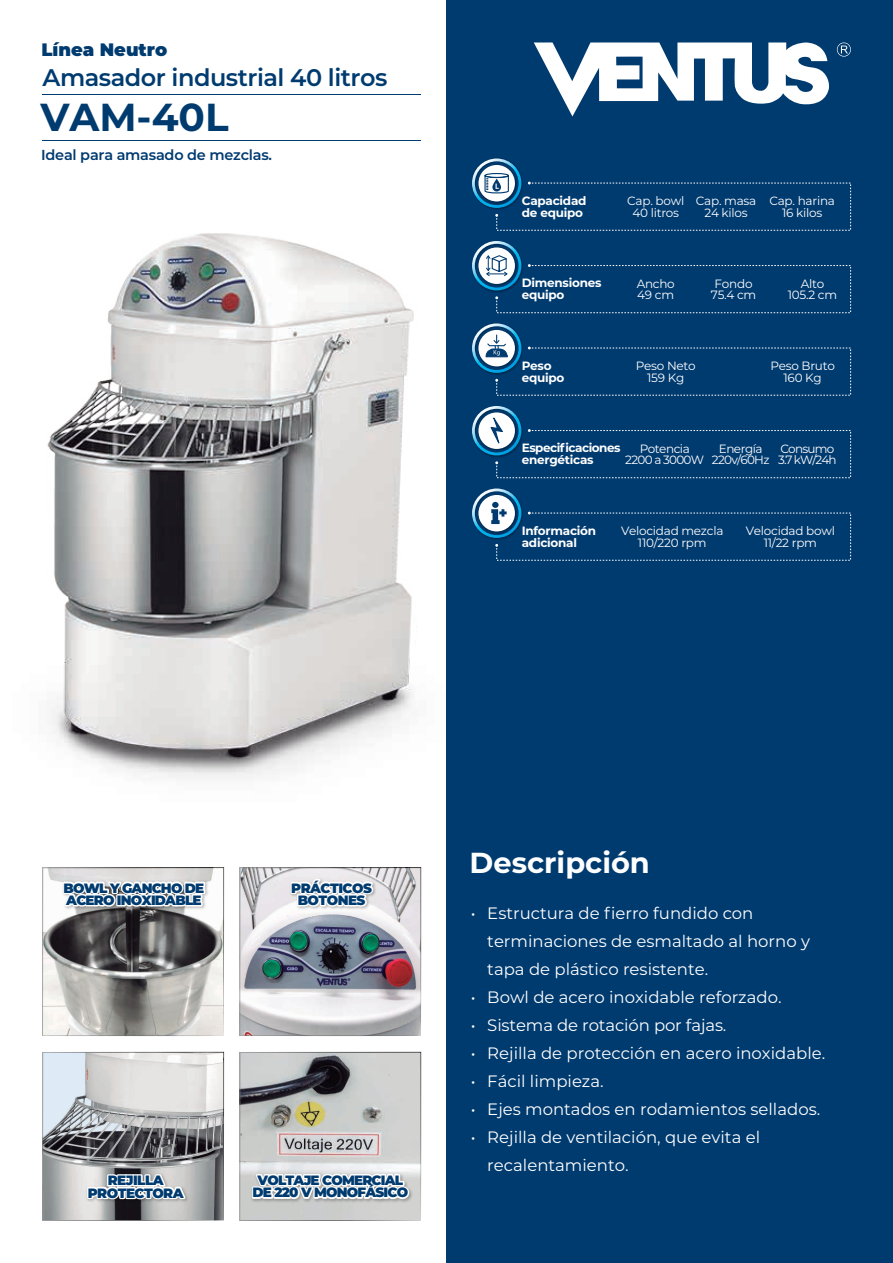
<style>
.page{position:relative;width:893px;height:1263px;background:#fff}
.page>*{position:absolute;margin:0;border:0;box-sizing:border-box;transform-origin:0 0}
.t1{font:700 39px "Montserrat";color:#003b70}
.t2{font:700 28.95px "Montserrat";color:#fff}
.t3{font:600 24px "Montserrat";letter-spacing:-.02em;color:#003b70}
.t4{font:900 18px "Montserrat";color:#003b70}
.t5{font:16.5px/27.9px "Montserrat";color:#fff;text-align:justify}
.t6{font:600 14.55px "Montserrat";letter-spacing:-.015em;color:#003b70}
.t7{font:900 13.5px/12.5px "Montserrat";letter-spacing:-.06em;color:#003b70}
.t8{font:900 13.5px/12.5px "Montserrat";letter-spacing:-.04em;color:#003b70;text-align:center}
.t9{font:12px/11.6px "Montserrat";letter-spacing:-.02em;color:#fff;text-align:center}
.t10{font:700 12px/11.6px "Montserrat";letter-spacing:-.02em;color:#fff}
.t11{font:12px/11.6px "Montserrat";letter-spacing:-.05em;color:#fff;text-align:center}
.t12{font:700 12px/11.6px "Montserrat";letter-spacing:-.04em;color:#fff}
.t13{font:12px/11.6px "Montserrat";letter-spacing:-.06em;color:#fff}
</style>
<div class="page">
<img style="left:42px;top:140px;width:380px;height:737px">
<div style="left:446px;top:0;width:447px;height:1263px;background:#003b70"></div>
<svg style="left:534px;top:42px;width:295px;height:74px"></svg>
<svg style="left:837px;top:43px;width:14px;height:14px"></svg>
<hr style="left:43px;top:95px;width:378px;height:1px;background:#003b70">
<hr style="left:43px;top:140px;width:378px;height:1px;background:#003b70">
<svg style="left:472px;top:159px;width:379px;height:72px"></svg>
<svg style="left:472px;top:241px;width:379px;height:72px"></svg>
<svg style="left:472px;top:323px;width:379px;height:73px"></svg>
<svg style="left:472px;top:406px;width:379px;height:72px"></svg>
<svg style="left:472px;top:488px;width:379px;height:73px"></svg>
<svg style="left:42px;top:867px;width:182px;height:169px"></svg>
<img style="left:239px;top:867px;width:182px;height:169px">
<svg style="left:42px;top:1051px;width:182px;height:170px;background:#b0b2b4"></svg>
<svg style="left:239px;top:1051px;width:182px;height:170px;background:#c0c0bf"></svg>
<p class="t4" style="left:41px;top:36px;width:127px">Línea Neutro</p>
<h3 class="t3" style="left:43px;top:61px;width:346px">Amasador industrial 40 litros</h3>
<h1 class="t1" style="left:40px;top:89px;width:190px">VAM-40L</h1>
<p class="t6" style="left:41px;top:144px;width:233px">Ideal para amasado de mezclas.</p>
<p class="t10" style="left:522px;top:194px;width:66px">Capacidad de equipo</p>
<p class="t9" style="left:696px;top:195px;width:62px">Cap. masa<br>24 kilos</p>
<p class="t9" style="left:627px;top:195px;width:59px">Cap. bowl<br>40 litros</p>
<p class="t9" style="left:769px;top:195px;width:67px">Cap. harina<br>16 kilos</p>
<p class="t10" style="left:522px;top:277px;width:81px">Dimensiones equipo</p>
<p class="t9" style="left:788px;top:277px;width:51px">Alto<br>105.2 cm</p>
<p class="t9" style="left:637px;top:277px;width:40px;text-align:left">Ancho<br>49 cm</p>
<p class="t9" style="left:711px;top:277px;width:47px">Fondo<br>75.4 cm</p>
<p class="t10" style="left:522px;top:359px;width:44px">Peso equipo</p>
<p class="t9" style="left:770px;top:360px;width:66px">Peso Bruto<br>160 Kg</p>
<p class="t9" style="left:636px;top:360px;width:61px">Peso Neto<br>159 Kg</p>
<p class="t12" style="left:522px;top:442px;width:100px">Especificaciones energéticas</p>
<p class="t13" style="left:778px;top:442px;width:60px">Consumo<br>3.7 kW/24h</p>
<p class="t11" style="left:625px;top:442px;width:80px">Potencia<br>2200 a 3000W</p>
<p class="t11" style="left:712px;top:442px;width:59px">Energía<br>220v/60Hz</p>
<p class="t10" style="left:522px;top:524px;width:76px">Información adicional</p>
<p class="t9" style="left:746px;top:525px;width:91px">Velocidad bowl<br>11/22 rpm</p>
<p class="t9" style="left:621px;top:525px;width:104px">Velocidad mezcla<br>110/220 rpm</p>
<p class="t7" style="left:64px;top:881px;width:142px">BOWL Y GANCHO DE<br>ACERO INOXIDABLE</p>
<p class="t8" style="left:291px;top:881px;width:82px">PRÁCTICOS<br>BOTONES</p>
<p class="t8" style="left:88px;top:1173px;width:97px">REJILLA<br>PROTECTORA</p>
<p class="t7" style="left:253px;top:1173px;width:157px;text-align:center">VOLTAJE COMERCIAL<br>DE 220 V MONOFÁSICO</p>
<h2 class="t2" style="left:470px;top:842px;width:182px">Descripción</h2>
<p class="t5" style="left:471px;top:899px;width:6px">•</p>
<p class="t5" style="left:471px;top:983px;width:6px">• • • • • •</p>
<p class="t5" style="left:487px;top:899px;width:339px;text-align:left">Estructura de fierro fundido con terminaciones de esmaltado al horno y tapa de plástico resistente.<br>Bowl de acero inoxidable reforzado.<br>Sistema de rotación por fajas.<br>Rejilla de protección en acero inoxidable.<br>Fácil limpieza.<br>Ejes montados en rodamientos sellados.<br>Rejilla de ventilación, que evita el recalentamiento.</p>
</div>
